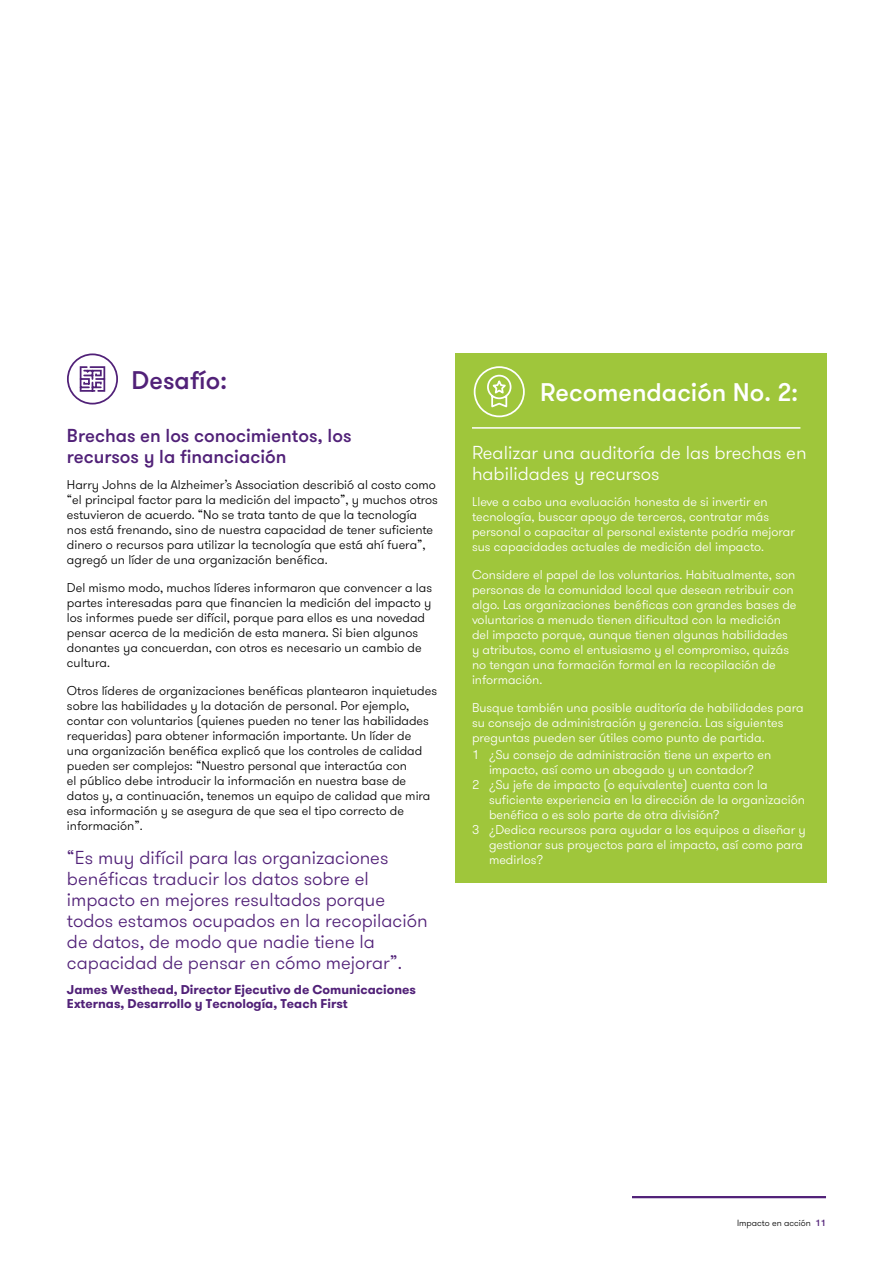
<style>
.page{position:relative;width:893px;height:1263px;background:#fff}
.page>*{position:absolute;margin:0;border:0;box-sizing:border-box;transform-origin:0 0}
.t1{font:500 25.5px "GT Walsheim Pro";color:#fff}
.t2{font:500 25.5px "GT Walsheim Pro";color:#512178}
.t3{font:300 18.75px/21px "GT Walsheim Pro";color:#512178}
.t4{font:300 18.75px/21px "GT Walsheim Pro";color:#fff}
.t5{font:500 18.75px/21px "GT Walsheim Pro";color:#512178}
.t6{font:300 12.75px/15px "GT Walsheim Pro";color:#000}
.t7{font:300 12.75px/15px "GT Walsheim Pro";color:#fff}
.t8{font:700 12.75px/13.5px "GT Walsheim Pro";color:#512178}
.t9{font:300 9px "GT Walsheim Pro";color:#000}
.s1{font-weight:500;color:#512178}
</style>
<div class="page">
<hr style="left:632px;top:1196px;width:194px;height:2px;background:#512178">
<div style="left:455px;top:428px;width:371px;height:455px;background:#9fc63b"></div>
<div style="left:455px;top:353px;width:371px;height:77px;background:#9fc63b"></div>
<svg style="left:474px;top:366px;width:51px;height:51px"></svg>
<hr style="left:472px;top:427px;width:328px;height:2px;background:#fff">
<svg style="left:67px;top:353px;width:51px;height:51px"></svg>
<h1 class="t2" style="left:132px;top:364px;width:97px">Desafío:</h1>
<h2 class="t5" style="left:67px;top:425px;width:286px">Brechas en los conocimientos, los recursos y la financiación</h2>
<p class="t6" style="left:67px;top:478px;width:372px">Harry Johns de la Alzheimer’s Association describió al costo como “el principal factor para la medición del impacto”, y muchos otros estuvieron de acuerdo. “No se trata tanto de que la tecnología nos está frenando, sino de nuestra capacidad de tener suficiente dinero o recursos para utilizar la tecnología que está ahí fuera”, agregó un líder de una organización benéfica.</p>
<p class="t6" style="left:67px;top:580px;width:367px">Del mismo modo, muchos líderes informaron que convencer a las partes interesadas para que financien la medición del impacto y los informes puede ser difícil, porque para ellos es una novedad pensar acerca de la medición de esta manera. Si bien algunos donantes ya concuerdan, con otros es necesario un cambio de cultura.</p>
<p class="t6" style="left:67px;top:683px;width:372px">Otros líderes de organizaciones benéficas plantearon inquietudes sobre las habilidades y la dotación de personal. Por ejemplo, contar con voluntarios (quienes pueden no tener las habilidades requeridas) para obtener información importante. Un líder de<br>una organización benéfica explicó que los controles de calidad pueden ser complejos: “Nuestro personal que interactúa con<br>el público debe introducir la información en nuestra base de datos y, a continuación, tenemos un equipo de calidad que mira esa información y se asegura de que sea el tipo correcto de información”.</p>
<h2 class="t3" style="left:67px;top:847px;width:362px">“Es muy difícil para las organizaciones benéficas traducir los datos sobre el impacto en mejores resultados porque todos estamos ocupados en la recopilación de datos, de modo que nadie tiene la capacidad de pensar en cómo mejorar”.</h2>
<p class="t8" style="left:67px;top:983px;width:351px">James Westhead, Director Ejecutivo de Comunicaciones<br>Externas, Desarrollo y Tecnología, Teach First</p>
<h1 class="t1" style="left:540px;top:376px;width:260px">Recomendación No. 2:</h1>
<h2 class="t4" style="left:472px;top:442px;width:336px">Realizar una auditoría de las brechas en habilidades y recursos</h2>
<p class="t7" style="left:472px;top:495px;width:324px">Lleve a cabo una evaluación honesta de si invertir en tecnología, buscar apoyo de terceros, contratar más personal o capacitar al personal existente podría mejorar sus capacidades actuales de medición del impacto.</p>
<p class="t7" style="left:472px;top:567px;width:326px">Considere el papel de los voluntarios. Habitualmente, son personas de la comunidad local que desean retribuir con algo. Las organizaciones benéficas con grandes bases de voluntarios a menudo tienen dificultad con la medición del impacto porque, aunque tienen algunas habilidades y atributos, como el entusiasmo y el compromiso, quizás no tengan una formación formal en la recopilación de información.</p>
<p class="t7" style="left:472px;top:700px;width:333px">Busque también una posible auditoría de habilidades para su consejo de administración y gerencia. Las siguientes preguntas pueden ser útiles como punto de partida.</p>
<p class="t7" style="left:472px;top:747px;width:301px">1 ¿Su consejo de administración tiene un experto en</p>
<p class="t7" style="left:489px;top:762px;width:266px">impacto, así como un abogado y un contador?</p>
<p class="t7" style="left:472px;top:777px;width:297px">2 ¿Su jefe de impacto (o equivalente) cuenta con la</p>
<p class="t7" style="left:489px;top:792px;width:317px">suficiente experiencia en la dirección de la organización</p>
<p class="t7" style="left:489px;top:807px;width:232px">benéfica o es solo parte de otra división?</p>
<p class="t7" style="left:472px;top:822px;width:335px">3 ¿Dedica recursos para ayudar a los equipos a diseñar y</p>
<p class="t7" style="left:489px;top:837px;width:315px">gestionar sus proyectos para el impacto, así como para</p>
<p class="t7" style="left:489px;top:852px;width:56px">medirlos?</p>
<p class="t9" style="left:737px;top:1217px;width:90px">Impacto en acción <span class="s1">11</span></p>
</div>
